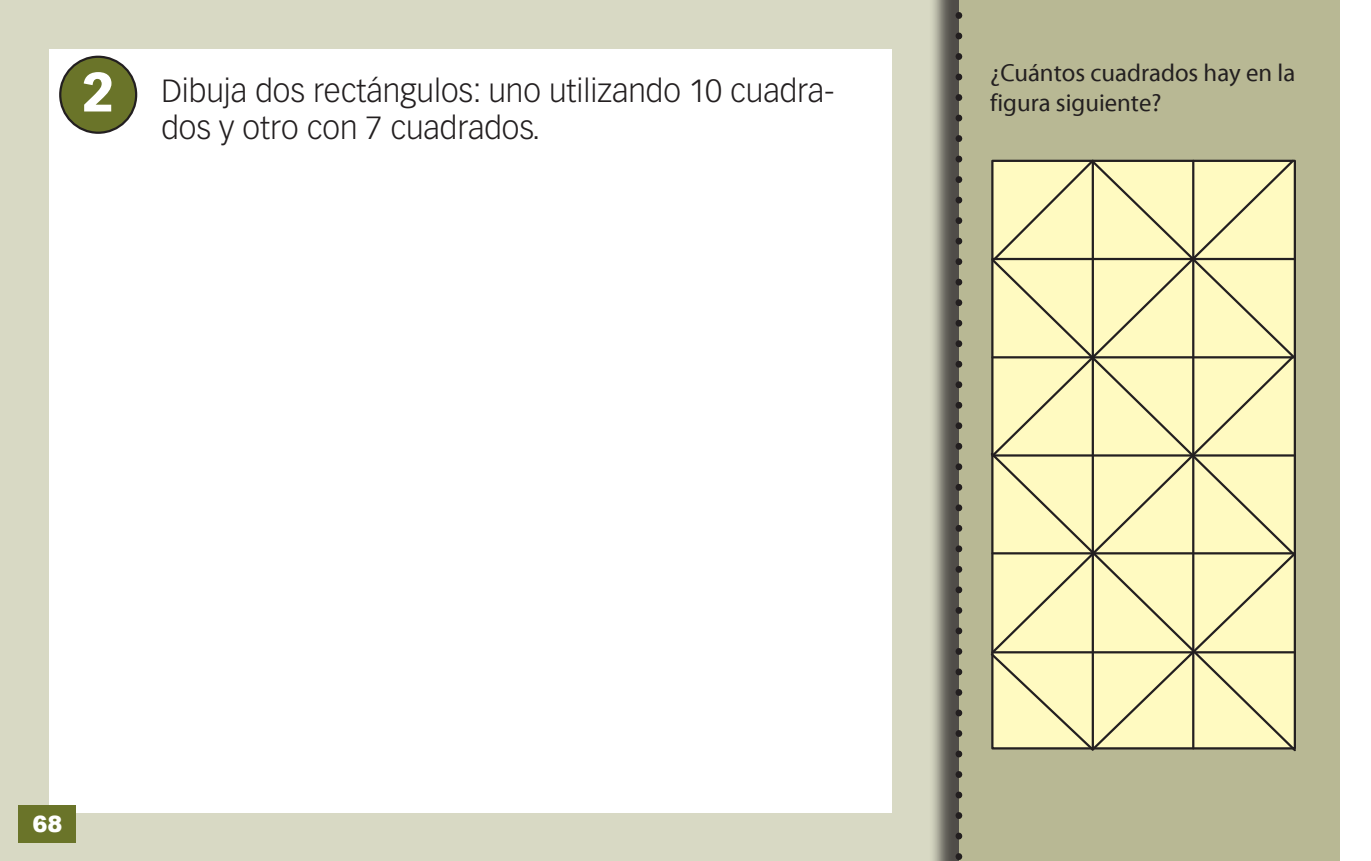
<style>
.page{position:relative;width:1371px;height:861px;background:#fff}
.page>*{position:absolute;margin:0;border:0;box-sizing:border-box;transform-origin:0 0}
.t1{font:900 54px "Vectora LH";color:#fff}
.Pregunta{font:300 31.5px "Vectora LH";color:#231f20}
.Texto_11{font:24.75px "Myriad Pro";color:#231f20}
.t2{font:900 22.5px "Arial";color:#fff}
</style>
<div class="page">
<div style="left:0;top:0;width:980px;height:860px;background:#d8d9c4"></div>
<div style="left:928px;top:0;width:405px;height:860px;background:#231f20;opacity:.75"></div>
<div style="left:959px;top:0;width:380px;height:860px;background:#b8b894"></div>
<svg style="left:956px;top:0;width:6px;height:861px"></svg>
<div style="left:49px;top:49px;width:843px;height:763px;background:#fff"></div>
<div style="left:19px;top:804px;width:57px;height:38px;background:#6a7429"></div>
<svg style="left:990px;top:459px;width:306px;height:293px;background:#ece7b3"></svg>
<svg style="left:990px;top:159px;width:306px;height:300px;background:#ebe6b2"></svg>
<div style="left:60px;top:57px;width:76px;height:76px;background:#6a7429;border-radius:50%"></div>
<div style="left:59px;top:56px;width:78px;height:78px;border:2px solid #231f20;border-radius:50%"></div>
<p class="t1" style="left:82px;top:58px;width:33px">2</p>
<p class="Pregunta" style="left:161px;top:72px;width:675px">Dibuja dos rectángulos: uno utilizando 10 cuadra-</p>
<p class="Pregunta" style="left:161px;top:110px;width:380px">dos y otro con 7 cuadrados.</p>
<p class="Texto_11" style="left:990px;top:57px;width:307px">¿Cuántos cuadrados hay en la</p>
<p class="Texto_11" style="left:990px;top:87px;width:173px">figura siguiente?</p>
<p class="t2" style="left:32px;top:807px;width:32px">68</p>
</div>
